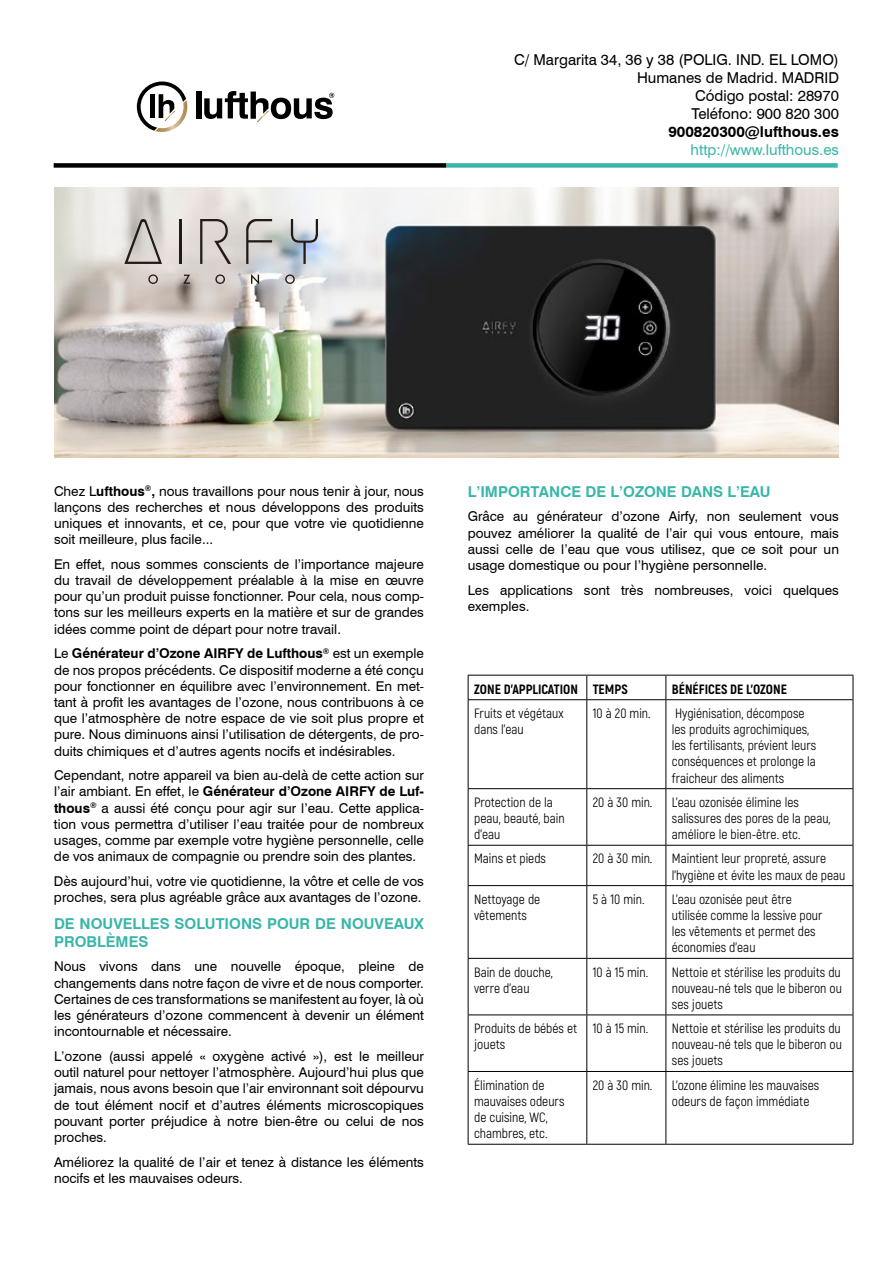
<style>
.page{position:relative;width:893px;height:1263px;background:#fff}
.page>*{position:absolute;margin:0;border:0;box-sizing:border-box;transform-origin:0 0}
.t1{font:15px/18px "Swiss 721 BT";color:#000;text-align:right}
.t2{font:700 15px/18px "Swiss 721 BT";color:#39b6a9}
.t3{font:15px "Swiss 721 BT";color:#39b6a9}
.t4{font:700 15px "Swiss 721 BT";color:#000}
.t5{font:13.5px/16.2px "Swiss 721 BT";color:#000;text-align:justify}
.t6{font:13.5px/16.2px "Akrobat";color:#000}
.t7{font:800 13.5px "Akrobat";color:#000}
.s1{font-weight:700}
</style>
<div class="page">
<div style="left:54px;top:163px;width:392px;height:5px;background:#000"></div>
<div style="left:446px;top:163px;width:392px;height:5px;background:#39b6a9"></div>
<img style="left:54px;top:188px;width:785px;height:269px">
<div style="left:196px;top:91px;width:5px;height:27px;background:#000"></div>
<svg style="left:204px;top:91px;width:130px;height:31px"></svg>
<svg style="left:137px;top:81px;width:50px;height:51px"></svg>
<hr style="left:468px;top:675px;width:119px;height:1px;background:#000">
<svg style="left:468px;top:675px;width:1px;height:24px"></svg>
<hr style="left:587px;top:675px;width:79px;height:1px;background:#000">
<svg style="left:586px;top:675px;width:1px;height:24px"></svg>
<hr style="left:666px;top:675px;width:187px;height:1px;background:#000">
<svg style="left:665px;top:675px;width:1px;height:24px"></svg>
<svg style="left:853px;top:675px;width:1px;height:24px"></svg>
<hr style="left:468px;top:699px;width:119px;height:1px;background:#000">
<hr style="left:468px;top:700px;width:1px;height:88px;background:#000">
<hr style="left:587px;top:699px;width:79px;height:1px;background:#000">
<hr style="left:586px;top:700px;width:1px;height:88px;background:#000">
<hr style="left:666px;top:699px;width:187px;height:1px;background:#000">
<hr style="left:665px;top:700px;width:1px;height:88px;background:#000">
<hr style="left:853px;top:700px;width:1px;height:88px;background:#000">
<hr style="left:468px;top:788px;width:119px;height:1px;background:#000">
<hr style="left:468px;top:789px;width:1px;height:56px;background:#000">
<hr style="left:587px;top:788px;width:79px;height:1px;background:#000">
<hr style="left:586px;top:789px;width:1px;height:56px;background:#000">
<hr style="left:666px;top:788px;width:187px;height:1px;background:#000">
<hr style="left:665px;top:789px;width:1px;height:56px;background:#000">
<hr style="left:853px;top:789px;width:1px;height:56px;background:#000">
<hr style="left:468px;top:845px;width:119px;height:1px;background:#000">
<hr style="left:468px;top:846px;width:1px;height:39px;background:#000">
<hr style="left:587px;top:845px;width:79px;height:1px;background:#000">
<hr style="left:586px;top:846px;width:1px;height:39px;background:#000">
<hr style="left:666px;top:845px;width:187px;height:1px;background:#000">
<hr style="left:665px;top:846px;width:1px;height:39px;background:#000">
<hr style="left:853px;top:846px;width:1px;height:39px;background:#000">
<hr style="left:468px;top:885px;width:119px;height:1px;background:#000">
<hr style="left:468px;top:886px;width:1px;height:72px;background:#000">
<hr style="left:587px;top:885px;width:79px;height:1px;background:#000">
<hr style="left:586px;top:886px;width:1px;height:72px;background:#000">
<hr style="left:666px;top:885px;width:187px;height:1px;background:#000">
<hr style="left:665px;top:886px;width:1px;height:72px;background:#000">
<hr style="left:853px;top:886px;width:1px;height:72px;background:#000">
<hr style="left:468px;top:958px;width:119px;height:1px;background:#000">
<hr style="left:468px;top:959px;width:1px;height:55px;background:#000">
<hr style="left:587px;top:958px;width:79px;height:1px;background:#000">
<hr style="left:586px;top:959px;width:1px;height:55px;background:#000">
<hr style="left:666px;top:958px;width:187px;height:1px;background:#000">
<hr style="left:665px;top:959px;width:1px;height:55px;background:#000">
<hr style="left:853px;top:959px;width:1px;height:55px;background:#000">
<hr style="left:468px;top:1014px;width:119px;height:1px;background:#000">
<hr style="left:468px;top:1015px;width:1px;height:56px;background:#000">
<hr style="left:587px;top:1014px;width:79px;height:1px;background:#000">
<hr style="left:586px;top:1015px;width:1px;height:56px;background:#000">
<hr style="left:666px;top:1014px;width:187px;height:1px;background:#000">
<hr style="left:665px;top:1015px;width:1px;height:56px;background:#000">
<hr style="left:853px;top:1015px;width:1px;height:56px;background:#000">
<hr style="left:468px;top:1071px;width:119px;height:1px;background:#000">
<hr style="left:468px;top:1072px;width:1px;height:72px;background:#000">
<hr style="left:587px;top:1071px;width:79px;height:1px;background:#000">
<hr style="left:586px;top:1072px;width:1px;height:72px;background:#000">
<hr style="left:666px;top:1071px;width:187px;height:1px;background:#000">
<hr style="left:665px;top:1072px;width:1px;height:72px;background:#000">
<hr style="left:853px;top:1072px;width:1px;height:72px;background:#000">
<hr style="left:468px;top:1144px;width:119px;height:1px;background:#000">
<hr style="left:587px;top:1144px;width:79px;height:1px;background:#000">
<hr style="left:666px;top:1144px;width:187px;height:1px;background:#000">
<svg style="left:124px;top:219px;width:38px;height:45px;background:#b6b1ac"></svg>
<hr style="left:179px;top:219px;width:2px;height:45px;background:#241a16">
<svg style="left:200px;top:219px;width:31px;height:45px"></svg>
<svg style="left:246px;top:219px;width:26px;height:45px"></svg>
<svg style="left:291px;top:219px;width:27px;height:45px"></svg>
<svg style="left:148px;top:274px;width:10px;height:10px"></svg>
<svg style="left:183px;top:275px;width:7px;height:9px"></svg>
<svg style="left:215px;top:274px;width:10px;height:10px"></svg>
<svg style="left:251px;top:274px;width:8px;height:10px"></svg>
<svg style="left:285px;top:274px;width:10px;height:10px"></svg>
<p class="t1" style="left:514px;top:51px;width:326px">C/ Margarita 34, 36 y 38 (POLIG. IND. EL LOMO)<br>Humanes de Madrid. MADRID<br>Código postal: 28970<br>Teléfono: 900 820 300</p>
<p class="t4" style="left:668px;top:123px;width:172px">900820300@lufthous.es</p>
<p class="t3" style="left:691px;top:141px;width:150px">http://www.lufthous.es</p>
<p class="t5" style="left:54px;top:482px;width:371px">Chez L<span class="s1">ufthous</span><sup>®</sup><span class="s1">,</span> nous travaillons pour nous tenir à jour, nous lançons des recherches et nous développons des produits uniques et innovants, et ce, pour que votre vie quotidienne soit meilleure, plus facile...</p>
<p class="t5" style="left:54px;top:556px;width:371px">En effet, nous sommes conscients de l’importance majeure du travail de développement préalable à la mise en œuvre pour qu’un produit puisse fonctionner. Pour cela, nous comp&shy;tons sur les meilleurs experts en la matière et sur de grandes idées comme point de départ pour notre travail.</p>
<p class="t5" style="left:54px;top:645px;width:371px">Le <span class="s1">Générateur d’Ozone AIRFY de Lufthous</span><sup>®</sup> est un exemple de nos propos précédents. Ce dispositif moderne a été conçu pour fonctionner en équilibre avec l’environnement. En met&shy;tant à profit les avantages de l’ozone, nous contribuons à ce que l’atmosphère de notre espace de vie soit plus propre et pure. Nous diminuons ainsi l’utilisation de détergents, de pro&shy;duits chimiques et d’autres agents nocifs et indésirables.</p>
<p class="t5" style="left:54px;top:767px;width:371px">Cependant, notre appareil va bien au-delà de cette action sur l’air ambiant. En effet, le <span class="s1">Générateur d’Ozone AIRFY de Luf&shy;thous</span><sup>®</sup> a aussi été conçu pour agir sur l’eau. Cette applica&shy;tion vous permettra d’utiliser l’eau traitée pour de nombreux usages, comme par exemple votre hygiène personnelle, celle de vos animaux de compagnie ou prendre soin des plantes.</p>
<p class="t5" style="left:54px;top:873px;width:371px">Dès aujourd’hui, votre vie quotidienne, la vôtre et celle de vos proches, sera plus agréable grâce aux avantages de l’ozone.</p>
<p class="t2" style="left:54px;top:914px;width:371px">DE NOUVELLES SOLUTIONS POUR DE NOUVEAUX<br>PROBLÈMES</p>
<p class="t5" style="left:54px;top:958px;width:371px">Nous vivons dans une nouvelle époque, pleine de changements dans notre façon de vivre et de nous comporter.<br>Certaines de ces transformations se manifestent au foyer, là où les générateurs d’ozone commencent à devenir un élément incontournable et nécessaire.</p>
<p class="t5" style="left:54px;top:1048px;width:371px">L’ozone (aussi appelé « oxygène activé »), est le meilleur outil naturel pour nettoyer l’atmosphère. Aujourd’hui plus que jamais, nous avons besoin que l’air environnant soit dépourvu de tout élément nocif et d’autres éléments microscopiques pouvant porter préjudice à notre bien-être ou celui de nos proches.</p>
<p class="t5" style="left:54px;top:1153px;width:371px">Améliorez la qualité de l’air et tenez à distance les éléments nocifs et les mauvaises odeurs.</p>
<p class="t2" style="left:468px;top:482px;width:304px">L’IMPORTANCE DE L’OZONE DANS L’EAU</p>
<p class="t5" style="left:468px;top:508px;width:373px">Grâce au générateur d’ozone Airfy, non seulement vous pouvez améliorer la qualité de l’air qui vous entoure, mais aussi celle de l’eau que vous utilisez, que ce soit pour un usage domestique ou pour l’hygiène personnelle.</p>
<p class="t5" style="left:468px;top:582px;width:373px">Les applications sont très nombreuses, voici quelques exemples.</p>
<p class="t7" style="left:474px;top:680px;width:155px">ZONE D’APPLICATION TEMPS</p>
<p class="t7" style="left:672px;top:680px;width:117px">BÉNÉFICES DE L’OZONE</p>
<p class="t6" style="left:474px;top:705px;width:91px">Fruits et végétaux dans l’eau</p>
<p class="t6" style="left:593px;top:705px;width:59px">10 à 20 min.</p>
<p class="t6" style="left:672px;top:705px;width:146px">Hygiénisation, décompose les produits agrochimiques, les fertilisants, prévient leurs conséquences et prolonge la fraicheur des aliments</p>
<p class="t6" style="left:474px;top:794px;width:92px">Protection de la peau, beauté, bain d’eau</p>
<p class="t6" style="left:593px;top:794px;width:61px">20 à 30 min.</p>
<p class="t6" style="left:672px;top:794px;width:160px">L’eau ozonisée élimine les salissures des pores de la peau, améliore le bien-être. etc.</p>
<p class="t6" style="left:474px;top:850px;width:73px">Mains et pieds</p>
<p class="t6" style="left:593px;top:850px;width:61px">20 à 30 min.</p>
<p class="t6" style="left:672px;top:850px;width:175px">Maintient leur propreté, assure l’hygiène et évite les maux de peau</p>
<p class="t6" style="left:474px;top:891px;width:68px">Nettoyage de vêtements</p>
<p class="t6" style="left:593px;top:891px;width:53px">5 à 10 min.</p>
<p class="t6" style="left:672px;top:891px;width:152px">L’eau ozonisée peut être utilisée comme la lessive pour les vêtements et permet des économies d’eau</p>
<p class="t6" style="left:474px;top:964px;width:80px">Bain de douche, verre d’eau</p>
<p class="t6" style="left:593px;top:964px;width:57px">10 à 15 min.</p>
<p class="t6" style="left:672px;top:964px;width:172px;text-align:justify">Nettoie et stérilise les produits du nouveau-né tels que le biberon ou ses jouets</p>
<p class="t6" style="left:474px;top:1020px;width:105px">Produits de bébés et jouets</p>
<p class="t6" style="left:593px;top:1020px;width:57px">10 à 15 min.</p>
<p class="t6" style="left:672px;top:1020px;width:172px;text-align:justify">Nettoie et stérilise les produits du nouveau-né tels que le biberon ou ses jouets</p>
<p class="t6" style="left:474px;top:1077px;width:92px">Élimination de mauvaises odeurs de cuisine, WC, chambres, etc.</p>
<p class="t6" style="left:593px;top:1077px;width:61px">20 à 30 min.</p>
<p class="t6" style="left:672px;top:1077px;width:149px">L’ozone élimine les mauvaises odeurs de façon immédiate</p>
</div>
